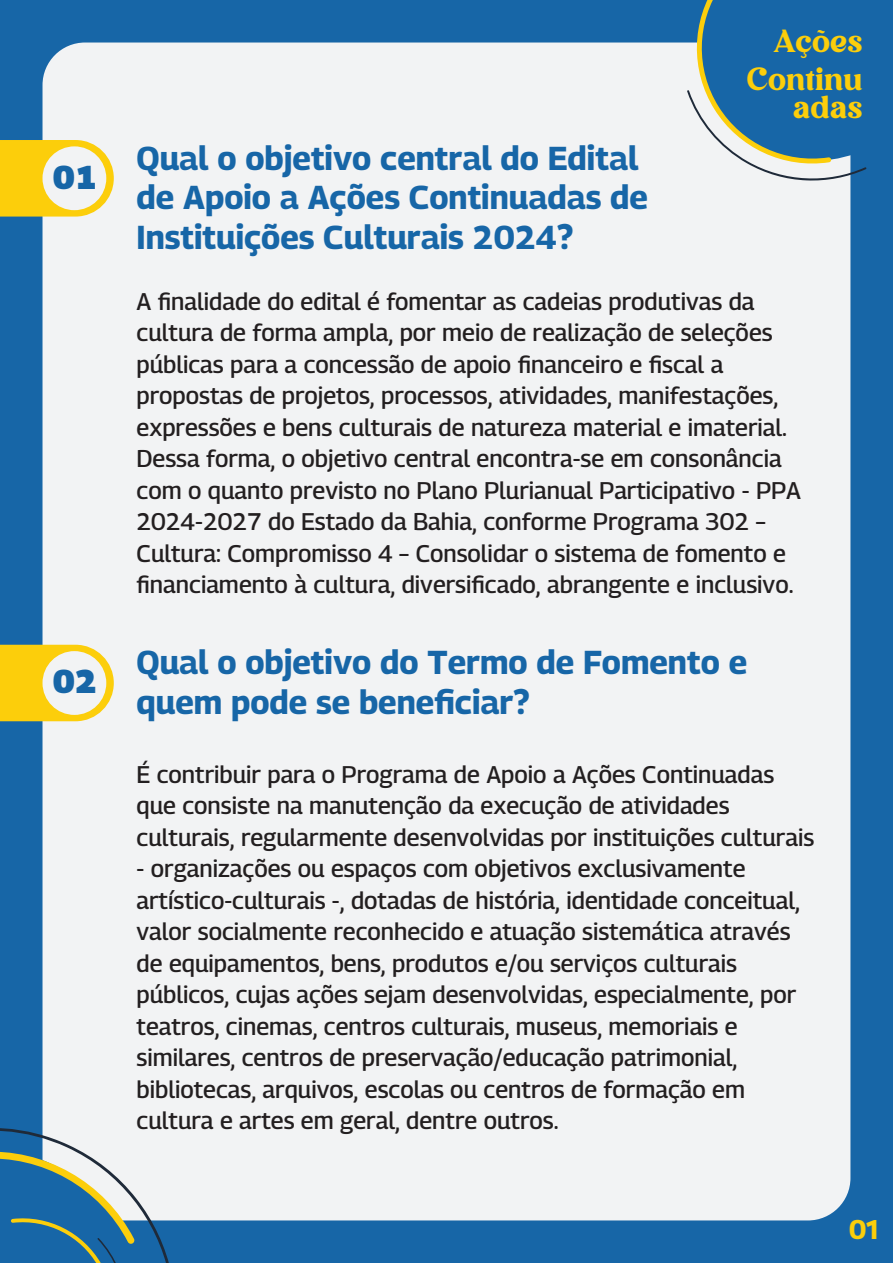
<style>
.page{position:relative;width:893px;height:1263px;background:#1766a7}
.page>*{position:absolute;margin:0;border:0;box-sizing:border-box;transform-origin:0 0}
.t1{font:700 33px/39.6px "Georama";color:#1766a7}
.t2{font:900 33px "Georama";color:#1766a7}
.t3{font:30.9px/37.8px "Avigea";letter-spacing:.025em;color:#fcce0b;text-align:right}
.t4{font:700 27px "Georama";color:#fcce0b}
.t5{font:500 24px/31.5px "Georama";color:#231f20}
</style>
<div class="page">
<div style="left:43px;top:43px;width:807px;height:1177px;background:#f2f3f4;border-radius:43px"></div>
<svg style="left:687px;top:0;width:180px;height:184px"></svg>
<svg style="left:0;top:1123px;width:172px;height:140px"></svg>
<svg style="left:0;top:140px;width:114px;height:77px;background:#f9d229"></svg>
<div style="left:43px;top:146px;width:63px;height:64px;background:#f2f3f4;border-radius:50%"></div>
<svg style="left:0;top:645px;width:114px;height:76px;background:#fad227"></svg>
<div style="left:43px;top:651px;width:63px;height:64px;background:#f2f3f4;border-radius:50%"></div>
<h1 class="t2" style="left:53px;top:150px;width:46px">01</h1>
<h1 class="t2" style="left:53px;top:654px;width:46px">02</h1>
<h1 class="t1" style="left:137px;top:136px;width:513px">Qual o objetivo central do Edital de Apoio a Ações Continuadas de<br>Instituições Culturais 2024?</h1>
<p class="t3" style="left:747px;top:23px;width:116px">Ações<br>Continu</p>
<p class="t3" style="left:794px;top:88px;width:70px">adas</p>
<p class="t5" style="left:137px;top:284px;width:666px">A finalidade do edital é fomentar as cadeias produtivas da cultura de forma ampla, por meio de realização de seleções públicas para a concessão de apoio financeiro e fiscal a propostas de projetos, processos, atividades, manifestações, expressões e bens culturais de natureza material e imaterial.<br>Dessa forma, o objetivo central encontra-se em consonância com o quanto previsto no Plano Plurianual Participativo - PPA 2024-2027 do Estado da Bahia, conforme Programa 302 – Cultura: Compromisso 4 – Consolidar o sistema de fomento e financiamento à cultura, diversificado, abrangente e inclusivo.</p>
<h1 class="t1" style="left:137px;top:641px;width:612px">Qual o objetivo do Termo de Fomento e quem pode se beneficiar?</h1>
<p class="t5" style="left:137px;top:757px;width:679px">É contribuir para o Programa de Apoio a Ações Continuadas que consiste na manutenção da execução de atividades culturais, regularmente desenvolvidas por instituições culturais</p>
<p class="t5" style="left:137px;top:851px;width:665px">- organizações ou espaços com objetivos exclusivamente artístico-culturais -, dotadas de história, identidade conceitual, valor socialmente reconhecido e atuação sistemática através de equipamentos, bens, produtos e/ou serviços culturais públicos, cujas ações sejam desenvolvidas, especialmente, por teatros, cinemas, centros culturais, museus, memoriais e similares, centros de preservação/educação patrimonial, bibliotecas, arquivos, escolas ou centros de formação em cultura e artes em geral, dentre outros.</p>
<p class="t4" style="left:849px;top:1208px;width:31px">01</p>
</div>
